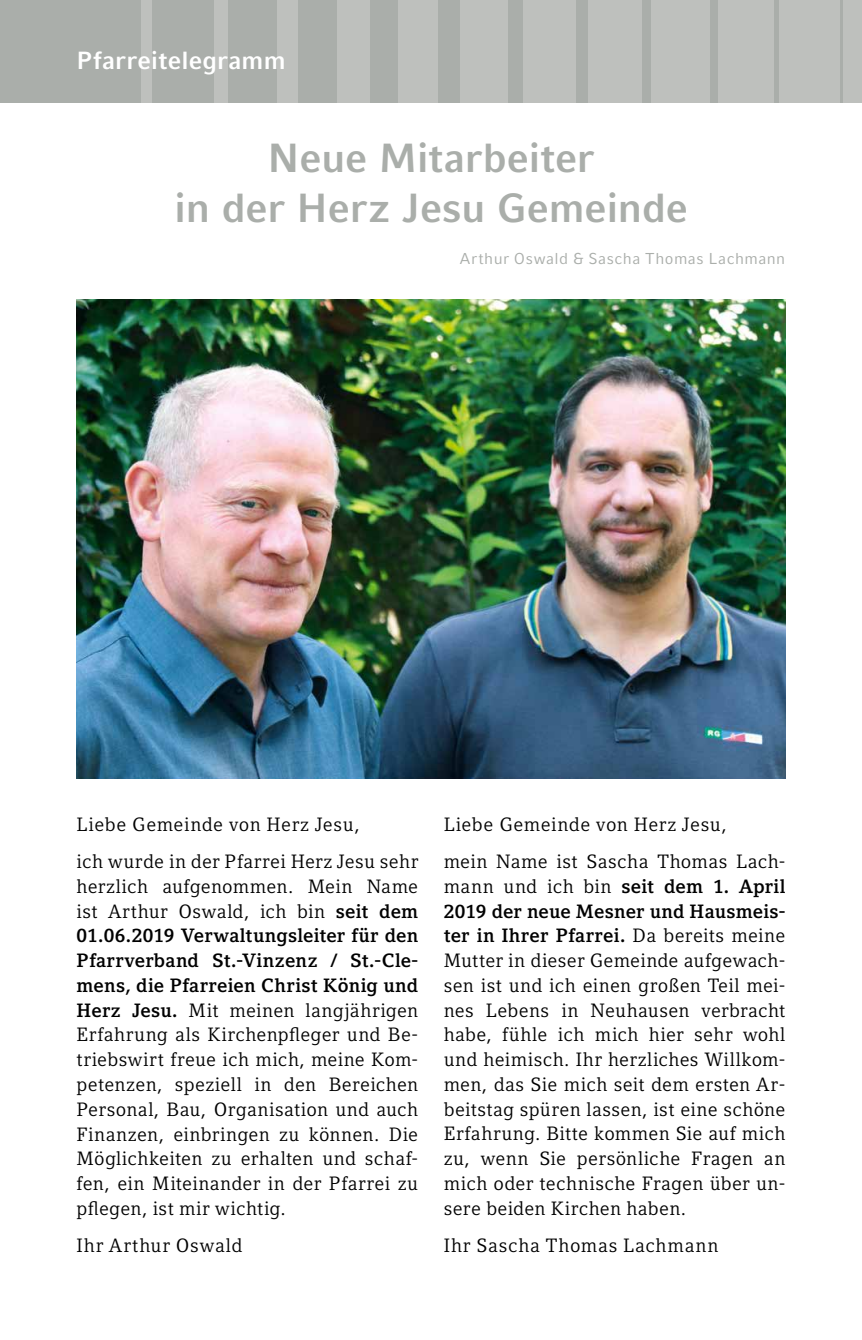
<style>
.page{position:relative;width:862px;height:1340px;background:#fff}
.page>*{position:absolute;margin:0;border:0;box-sizing:border-box;transform-origin:0 0}
.t1{font:700 40.5px/49.5px "Compatil Fact LT Pro";letter-spacing:-.005em;color:#aaaeaa;text-align:center}
.t2{font:700 24.75px "Compatil Fact LT Pro";letter-spacing:.005em;color:#fff}
.t3{font:19.12px/24.8px "Compatil Letter LT Pro";letter-spacing:.025em;color:#000}
.t4{font:19.12px "Compatil Letter LT Pro";letter-spacing:.045em;color:#000}
.t5{font:15.75px "Compatil Fact LT Pro";letter-spacing:.03em;color:#aaaeaa}
.s1{font-weight:700}
</style>
<div class="page">
<div style="left:0;top:0;width:861px;height:102px;background:#bec0bd"></div>
<div style="left:0;top:0;width:140px;height:102px;background:#aaaeaa"></div>
<div style="left:152px;top:0;width:62px;height:102px;background:#aaaeaa"></div>
<div style="left:227px;top:0;width:49px;height:102px;background:#aaaeaa"></div>
<div style="left:298px;top:0;width:39px;height:102px;background:#aaaeaa"></div>
<div style="left:370px;top:0;width:27px;height:102px;background:#aaaeaa"></div>
<div style="left:438px;top:0;width:21px;height:102px;background:#aaaeaa"></div>
<div style="left:508px;top:0;width:15px;height:102px;background:#aaaeaa"></div>
<div style="left:576px;top:0;width:12px;height:102px;background:#aaaeaa"></div>
<div style="left:642px;top:0;width:8px;height:102px;background:#aaaeaa"></div>
<div style="left:709px;top:0;width:8px;height:102px;background:#aaaeaa"></div>
<hr style="left:839px;top:0;width:3px;height:102px;background:#aaaeaa">
<svg style="left:774px;top:0;width:3px;height:102px"></svg>
<img style="left:77px;top:300px;width:707px;height:478px">
<p class="t2" style="left:77px;top:46px;width:210px">Pfarreitelegramm</p>
<h1 class="t1" style="left:174px;top:133px;width:515px">Neue Mitarbeiter<br>in der Herz Jesu Gemeinde</h1>
<p class="t5" style="left:459px;top:249px;width:327px">Arthur Oswald &amp; Sascha Thomas Lachmann</p>
<p class="t3" style="left:77px;top:806px;width:343px;line-height:37.1px">Liebe Gemeinde von Herz Jesu,<br>ich wurde in der Pfarrei Herz Jesu sehr</p>
<p class="t3" style="left:77px;top:874px;width:343px;text-align:justify">herzlich aufgenommen. Mein Name ist Arthur Oswald, ich bin <span class="s1">seit dem 01.06.2019 Verwaltungsleiter für den Pfarrverband St.-Vinzenz / St.-Cle&shy;mens, die Pfarreien Christ König und Herz Jesu.</span> Mit meinen langjährigen Erfahrung als Kirchenpfleger und Be&shy;triebswirt freue ich mich, meine Kom&shy;petenzen, speziell in den Bereichen Personal, Bau, Organisation und auch Finanzen, einbringen zu können. Die Möglichkeiten zu erhalten und schaf&shy;fen, ein Miteinander in der Pfarrei zu pflegen, ist mir wichtig.</p>
<p class="t4" style="left:77px;top:1234px;width:167px">Ihr Arthur Oswald</p>
<p class="t3" style="left:443px;top:806px;width:343px;line-height:37.1px">Liebe Gemeinde von Herz Jesu,<br>mein Name ist Sascha Thomas Lach-</p>
<p class="t3" style="left:443px;top:874px;width:343px;text-align:justify">mann und ich bin <span class="s1">seit dem 1. April 2019 der neue Mesner und Hausmeis&shy;ter in Ihrer Pfarrei.</span> Da bereits meine Mutter in dieser Gemeinde aufgewach&shy;sen ist und ich einen großen Teil mei&shy;nes Lebens in Neuhausen verbracht habe, fühle ich mich hier sehr wohl und heimisch. Ihr herzliches Willkom&shy;men, das Sie mich seit dem ersten Ar&shy;beitstag spüren lassen, ist eine schöne Erfahrung. Bitte kommen Sie auf mich zu, wenn Sie persönliche Fragen an mich oder technische Fragen über un&shy;sere beiden Kirchen haben.</p>
<p class="t3" style="left:443px;top:1232px;width:276px">Ihr Sascha Thomas Lachmann</p>
</div>
